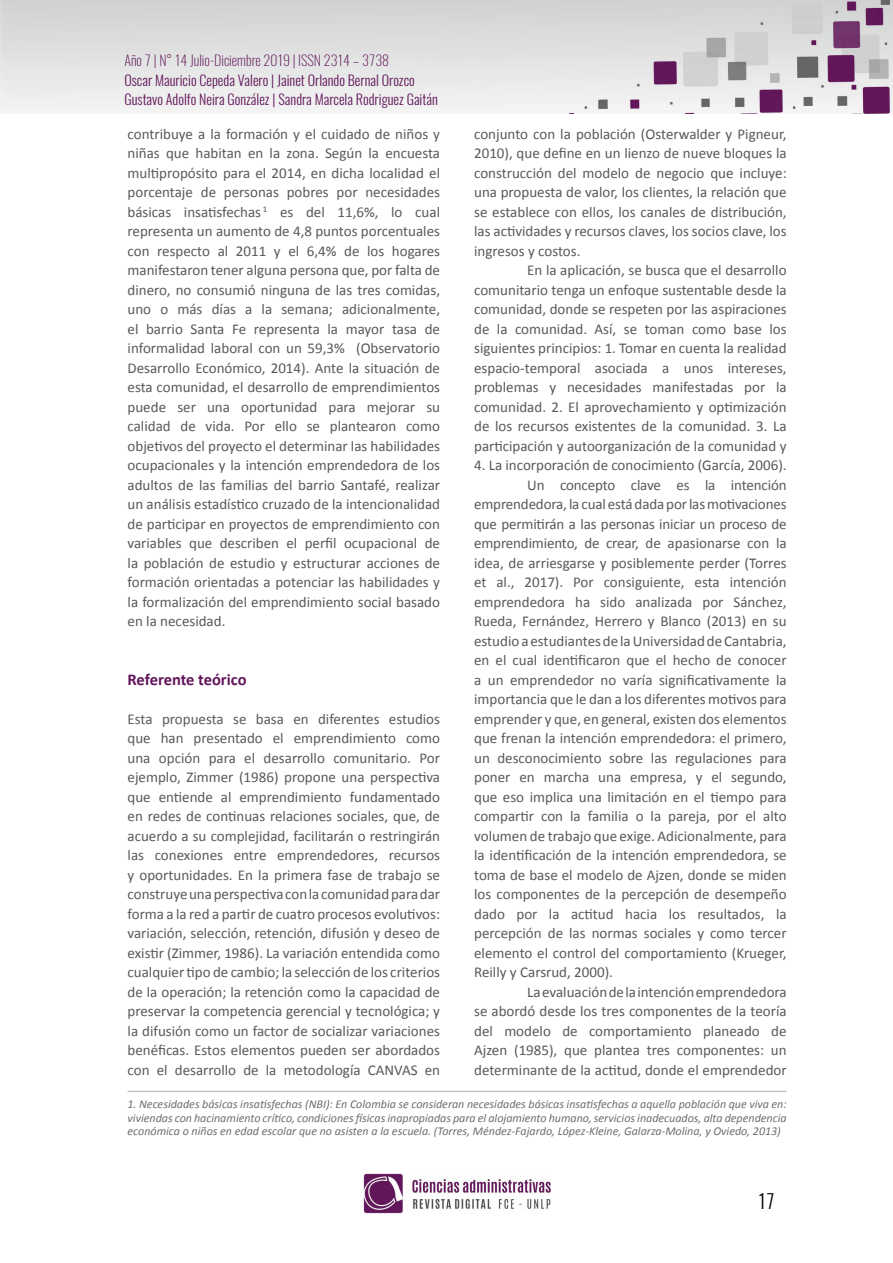
<style>
.page{position:relative;width:893px;height:1263px;background:#fff}
.page>*{position:absolute;margin:0;border:0;box-sizing:border-box;transform-origin:0 0}
.t1{font:300 19.5px "Oswald";color:#000}
.t2{font:700 16.5px "Calibri";letter-spacing:-.005em;color:#61135a}
.t3{font:15px/19.5px "Calibri";color:#58595b;text-align:justify}
.t4{font:300 14.1px/19.5px "Oswald";color:#62175a}
.t5{font:200 14.1px "Oswald";color:#62175a}
.t6{font:italic 12px/13.5px "Calibri";color:#6d6e71;text-align:justify}
</style>
<div class="page">
<img style="left:0;top:0;width:893px;height:113px">
<img style="left:0;top:1px;width:2px;height:110px">
<img style="left:363px;top:1173px;width:188px;height:41px">
<hr style="left:128px;top:1091px;width:659px;height:1px;background:#c6c6c6">
<p class="t5" style="left:124px;top:48px;width:266px">Año 7 | N° 14 Julio-Diciembre 2019 | ISSN 2314 – 3738</p>
<p class="t4" style="left:124px;top:69px;width:315px">Oscar Mauricio Cepeda Valero | Jainet Orlando Bernal Orozco<br>Gustavo Adolfo Neira González | Sandra Marcela Rodriguez Gaitán</p>
<p class="t3" style="left:128px;top:124px;width:314px">contribuye a la formación y el cuidado de niños y niñas que habitan en la zona. Según la encuesta multipropósito para el 2014, en dicha localidad el porcentaje de personas pobres por necesidades básicas insatisfechas <sup>1</sup> es del 11,6%, lo cual representa un aumento de 4,8 puntos porcentuales con respecto al 2011 y el 6,4% de los hogares manifestaron tener alguna persona que, por falta de dinero, no consumió ninguna de las tres comidas, uno o más días a la semana; adicionalmente, el barrio Santa Fe representa la mayor tasa de informalidad laboral con un 59,3% (Observatorio Desarrollo Económico, 2014). Ante la situación de esta comunidad, el desarrollo de emprendimientos puede ser una oportunidad para mejorar su calidad de vida. Por ello se plantearon como objetivos del proyecto el determinar las habilidades ocupacionales y la intención emprendedora de los adultos de las familias del barrio Santafé, realizar un análisis estadístico cruzado de la intencionalidad de participar en proyectos de emprendimiento con variables que describen el perfil ocupacional de la población de estudio y estructurar acciones de formación orientadas a potenciar las habilidades y la formalización del emprendimiento social basado en la necesidad.</p>
<p class="t3" style="left:474px;top:124px;width:314px">conjunto con la población (Osterwalder y Pigneur, 2010), que define en un lienzo de nueve bloques la construcción del modelo de negocio que incluye: una propuesta de valor, los clientes, la relación que se establece con ellos, los canales de distribución, las actividades y recursos claves, los socios clave, los ingresos y costos.</p>
<p class="t3" style="left:474px;top:261px;width:314px;text-indent:53px">En la aplicación, se busca que el desarrollo comunitario tenga un enfoque sustentable desde la comunidad, donde se respeten por las aspiraciones de la comunidad. Así, se toman como base los siguientes principios: 1. Tomar en cuenta la realidad espacio-temporal asociada a unos intereses, problemas y necesidades manifestadas por la comunidad. 2. El aprovechamiento y optimización de los recursos existentes de la comunidad. 3. La participación y autoorganización de la comunidad y</p>
<p class="t3" style="left:474px;top:456px;width:314px">4. La incorporación de conocimiento (García, 2006).</p>
<p class="t3" style="left:527px;top:475px;width:261px">Un concepto clave es la intención</p>
<p class="t3" style="left:474px;top:495px;width:314px">emprendedora, la cual está dada por las motivaciones</p>
<p class="t3" style="left:474px;top:514px;width:314px">que permitirán a las personas iniciar un proceso de</p>
<p class="t3" style="left:474px;top:534px;width:314px">emprendimiento, de crear, de apasionarse con la</p>
<p class="t3" style="left:474px;top:553px;width:314px">idea, de arriesgarse y posiblemente perder (Torres</p>
<p class="t3" style="left:474px;top:573px;width:314px">et al., 2017). Por consiguiente, esta intención</p>
<p class="t3" style="left:474px;top:592px;width:314px">emprendedora ha sido analizada por Sánchez,</p>
<p class="t3" style="left:474px;top:612px;width:314px">Rueda, Fernández, Herrero y Blanco (2013) en su</p>
<p class="t3" style="left:474px;top:631px;width:314px">estudio a estudiantes de la Universidad de Cantabria,</p>
<p class="t3" style="left:474px;top:651px;width:314px">en el cual identificaron que el hecho de conocer</p>
<p class="t3" style="left:474px;top:670px;width:314px">a un emprendedor no varía significativamente la</p>
<p class="t3" style="left:474px;top:690px;width:314px">importancia que le dan a los diferentes motivos para</p>
<p class="t3" style="left:474px;top:709px;width:314px">emprender y que, en general, existen dos elementos</p>
<p class="t3" style="left:474px;top:729px;width:314px">que frenan la intención emprendedora: el primero,</p>
<p class="t3" style="left:474px;top:748px;width:314px">un desconocimiento sobre las regulaciones para</p>
<p class="t3" style="left:474px;top:768px;width:314px">poner en marcha una empresa, y el segundo,</p>
<p class="t3" style="left:474px;top:787px;width:314px">que eso implica una limitación en el tiempo para</p>
<p class="t3" style="left:474px;top:807px;width:314px">compartir con la familia o la pareja, por el alto</p>
<p class="t3" style="left:474px;top:826px;width:314px">volumen de trabajo que exige. Adicionalmente, para</p>
<p class="t3" style="left:474px;top:846px;width:314px">la identificación de la intención emprendedora, se</p>
<p class="t3" style="left:474px;top:865px;width:314px">toma de base el modelo de Ajzen, donde se miden</p>
<p class="t3" style="left:474px;top:885px;width:314px">los componentes de la percepción de desempeño</p>
<p class="t3" style="left:474px;top:904px;width:314px">dado por la actitud hacia los resultados, la</p>
<p class="t3" style="left:474px;top:924px;width:314px">percepción de las normas sociales y como tercer</p>
<p class="t3" style="left:474px;top:943px;width:314px">elemento el control del comportamiento (Krueger,</p>
<p class="t3" style="left:474px;top:963px;width:140px">Reilly y Carsrud, 2000).</p>
<p class="t3" style="left:527px;top:982px;width:261px">La evaluación de la intención emprendedora</p>
<p class="t3" style="left:474px;top:1002px;width:314px">se abordó desde los tres componentes de la teoría</p>
<p class="t3" style="left:474px;top:1021px;width:314px">del modelo de comportamiento planeado de</p>
<p class="t3" style="left:474px;top:1041px;width:314px">Ajzen (1985), que plantea tres componentes: un</p>
<p class="t3" style="left:474px;top:1060px;width:314px">determinante de la actitud, donde el emprendedor</p>
<p class="t2" style="left:128px;top:669px;width:121px">Referente teórico</p>
<p class="t3" style="left:128px;top:709px;width:314px">Esta propuesta se basa en diferentes estudios que han presentado el emprendimiento como una opción para el desarrollo comunitario. Por ejemplo, Zimmer (1986) propone una perspectiva que entiende al emprendimiento fundamentado en redes de continuas relaciones sociales, que, de acuerdo a su complejidad, facilitarán o restringirán las conexiones entre emprendedores, recursos y oportunidades. En la primera fase de trabajo se construye una perspectiva con la comunidad para dar forma a la red a partir de cuatro procesos evolutivos: variación, selección, retención, difusión y deseo de existir (Zimmer, 1986). La variación entendida como cualquier tipo de cambio; la selección de los criterios de la operación; la retención como la capacidad de preservar la competencia gerencial y tecnológica; y la difusión como un factor de socializar variaciones benéficas. Estos elementos pueden ser abordados con el desarrollo de la metodología CANVAS en</p>
<p class="t6" style="left:128px;top:1097px;width:661px">1. Necesidades básicas insatisfechas (NBI): En Colombia se consideran necesidades básicas insatisfechas a aquella población que viva en: viviendas con hacinamiento crítico, condiciones físicas inapropiadas para el alojamiento humano, servicios inadecuados, alta dependencia económica o niños en edad escolar que no asisten a la escuela. (Torres, Méndez-Fajardo, López-Kleine, Galarza-Molina, y Oviedo, 2013)</p>
<h1 class="t1" style="left:758px;top:1183px;width:18px">17</h1>
</div>
